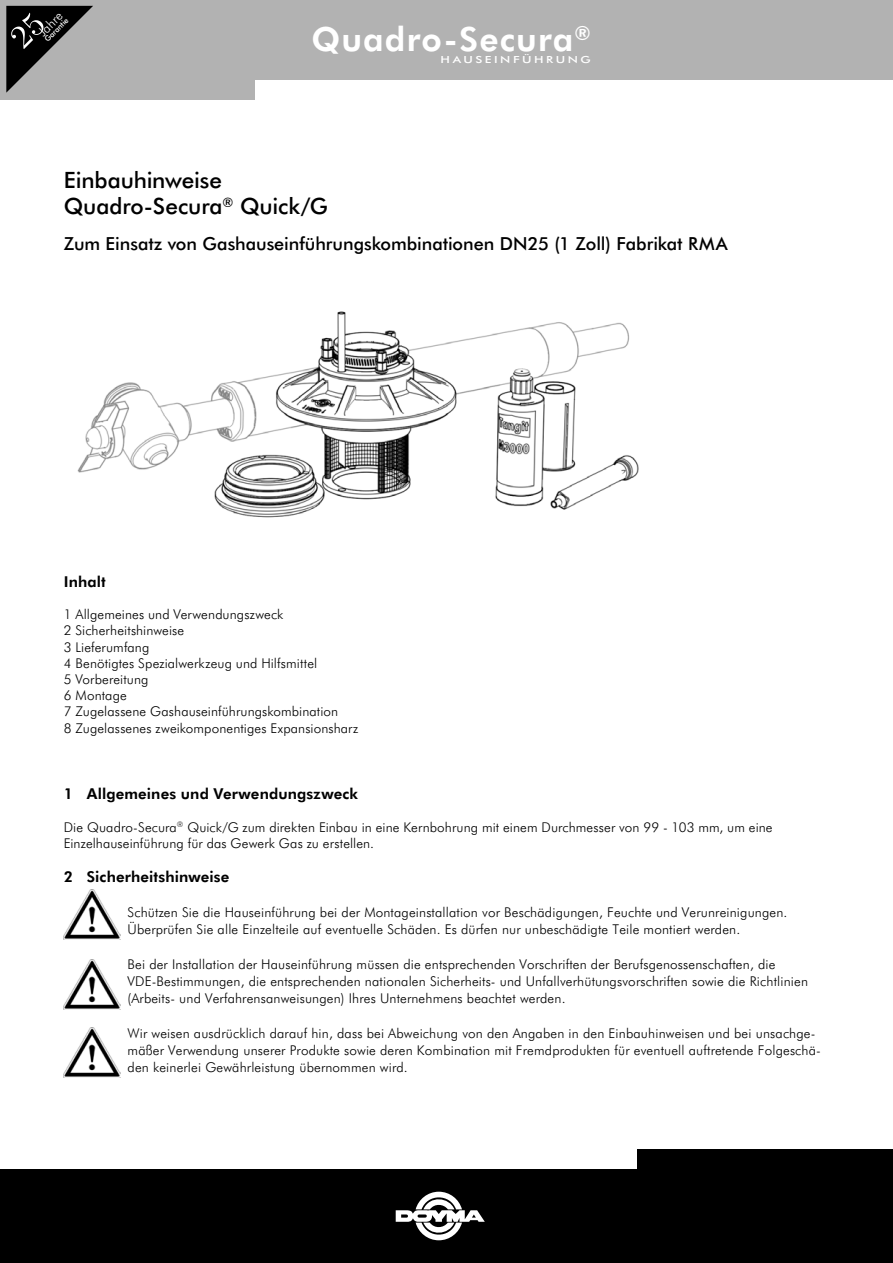
<style>
.page{position:relative;width:893px;height:1263px;background:#fff}
.page>*{position:absolute;margin:0;border:0;box-sizing:border-box;transform-origin:0 0}
.t1{font:700 33.45px "Futura BT";letter-spacing:.035em;color:#fff}
.t2{font:500 22.5px/26.7px "Futura BT";letter-spacing:-.005em;color:#000}
.t3{font:500 18px "Futura BT";letter-spacing:-.005em;color:#000}
.t4{font:700 15px "Futura BT";letter-spacing:.01em;color:#000}
.t5{font:300 13.5px/16.2px "Futura BT";letter-spacing:.01em;color:#000}
.t6{font:300 13.05px "Futura BT";color:#fff}
.t7{font:500 9.75px "Futura BT";letter-spacing:.2em;color:#fff;scale:1.3 1}
.t8{font:500 7.65px "Futura BT";color:#fff}
</style>
<div class="page">
<div style="left:0;top:0;width:893px;height:80px;background:#b2b2b2"></div>
<div style="left:0;top:72px;width:254px;height:28px;background:#b2b2b2"></div>
<div style="left:0;top:1169px;width:893px;height:94px;background:#000"></div>
<div style="left:637px;top:1149px;width:256px;height:44px;background:#000"></div>
<svg style="left:396px;top:1192px;width:89px;height:48px"></svg>
<img style="left:77px;top:311px;width:562px;height:207px">
<svg style="left:6px;top:6px;width:87px;height:87px"></svg>
<img style="left:64px;top:890px;width:57px;height:49px">
<img style="left:64px;top:960px;width:57px;height:50px">
<img style="left:64px;top:1027px;width:57px;height:50px">
<p class="t6" style="left:34px;top:28px;width:30px;rotate:-45deg">Jahre</p>
<p class="t8" style="left:43px;top:37px;width:31px;rotate:-45deg">Garantie</p>
<h1 class="t1" style="left:311px;top:16px;width:281px">Quadro-Secura<sup>®</sup></h1>
<p class="t7" style="left:441px;top:53px;width:117px">HAUSEINFÜHRUNG</p>
<h2 class="t2" style="left:64px;top:165px;width:266px">Einbauhinweise<br>Quadro-Secura<sup>®</sup> Quick/G</h2>
<h3 class="t3" style="left:64px;top:230px;width:665px">Zum Einsatz von Gashauseinführungskombinationen DN25 (1 Zoll) Fabrikat RMA</h3>
<p class="t4" style="left:64px;top:571px;width:44px">Inhalt</p>
<p class="t5" style="left:64px;top:606px;width:296px">1 Allgemeines und Verwendungszweck<br>2 Sicherheitshinweise<br>3 Lieferumfang<br>4 Benötigtes Spezialwerkzeug und Hilfsmittel<br>5 Vorbereitung<br>6 Montage<br>7 Zugelassene Gashauseinführungskombination<br>8 Zugelassenes zweikomponentiges Expansionsharz</p>
<p class="t4" style="left:64px;top:783px;width:296px">1 Allgemeines und Verwendungszweck</p>
<p class="t5" style="left:64px;top:818px;width:710px">Die Quadro-Secura<sup>®</sup> Quick/G zum direkten Einbau in eine Kernbohrung mit einem Durchmesser von 99 - 103 mm, um eine<br>Einzelhauseinführung für das Gewerk Gas zu erstellen.</p>
<p class="t4" style="left:64px;top:866px;width:167px">2 Sicherheitshinweise</p>
<p class="t5" style="left:128px;top:903px;width:661px;line-height:17.2px">Schützen Sie die Hauseinführung bei der Montageinstallation vor Beschädigungen, Feuchte und Verunreinigungen.<br>Überprüfen Sie alle Einzelteile auf eventuelle Schäden. Es dürfen nur unbeschädigte Teile montiert werden.</p>
<p class="t5" style="left:128px;top:955px;width:682px;line-height:17.2px">Bei der Installation der Hauseinführung müssen die entsprechenden Vorschriften der Berufsgenossenschaften, die<br>VDE-Bestimmungen, die entsprechenden nationalen Sicherheits- und Unfallverhütungsvorschriften sowie die Richtlinien (Arbeits- und Verfahrensanweisungen) Ihres Unternehmens beachtet werden.</p>
<p class="t5" style="left:128px;top:1024px;width:695px;line-height:17.2px">Wir weisen ausdrücklich darauf hin, dass bei Abweichung von den Angaben in den Einbauhinweisen und bei unsachge&shy;mäßer Verwendung unserer Produkte sowie deren Kombination mit Fremdprodukten für eventuell auftretende Folgeschä&shy;den keinerlei Gewährleistung übernommen wird.</p>
</div>
